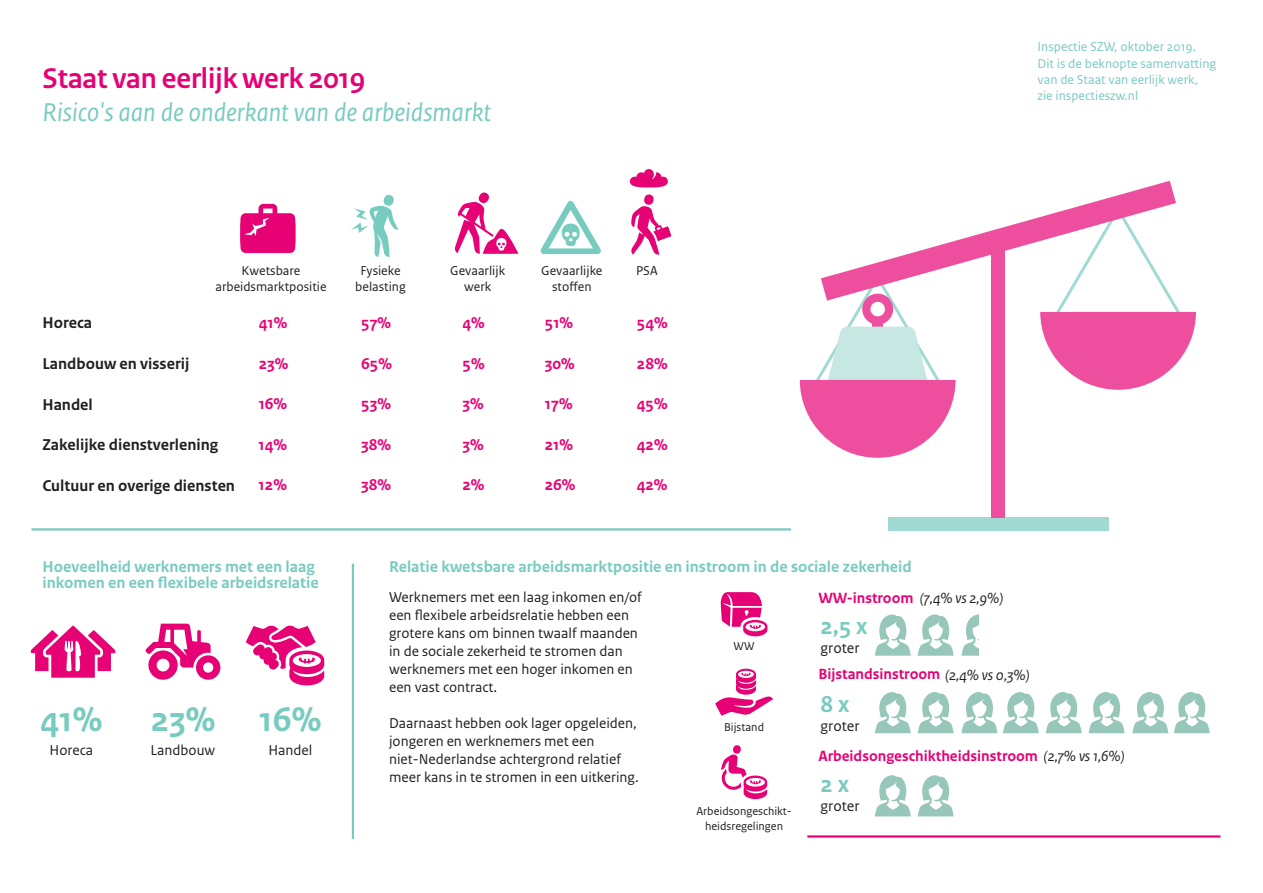
<style>
.page{position:relative;width:1263px;height:893px;background:#fff}
.page>*{position:absolute;margin:0;border:0;box-sizing:border-box;transform-origin:0 0}
.t1{font:700 36px "Rijksoverheid Sans Text";color:#78cbbf}
.t2{font:700 30px "Rijksoverheid Sans Heading";color:#e60275}
.t3{font:italic 27px "Rijksoverheid Sans Text";color:#78cbbf}
.t4{font:700 24.15px "Rijksoverheid Sans Text";color:#78cbbf}
.t5{font:700 16.5px/16.5px "Rijksoverheid Sans Text";color:#78cbbf}
.t6{font:700 16.5px "Rijksoverheid Sans Text";color:#231f20}
.t7{font:700 16.5px "Rijksoverheid Sans Text";color:#e60275}
.t8{font:700 15.6px "Rijksoverheid Sans Text";color:#e60275}
.t9{font:italic 15.6px "Rijksoverheid Sans Text";color:#231f20}
.t10{font:15.6px "Rijksoverheid Sans Text";color:#231f20}
.t11{font:15px/18px "Rijksoverheid Sans Text";color:#231f20}
.t12{font:13.5px/16.2px "Rijksoverheid Sans Text";color:#78cbbf}
.t13{font:13.5px/16.2px "Rijksoverheid Sans Text";color:#231f20;text-align:center}
.t14{font:12px/14.4px "Rijksoverheid Sans Text";color:#231f20;text-align:center}
.s1{font-weight:700;font-style:normal;color:#e60275}
.s2{font-weight:400;font-style:italic;color:#231f20}
</style>
<div class="page">
<hr style="left:31px;top:528px;width:760px;height:3px;background:#78cbbf">
<hr style="left:352px;top:564px;width:2px;height:275px;background:#78cbbf">
<svg style="left:31px;top:626px;width:84px;height:52px"></svg>
<svg style="left:145px;top:624px;width:75px;height:56px"></svg>
<svg style="left:240px;top:204px;width:56px;height:49px"></svg>
<svg style="left:351px;top:194px;width:47px;height:63px"></svg>
<svg style="left:540px;top:201px;width:61px;height:53px"></svg>
<svg style="left:454px;top:192px;width:64px;height:62px"></svg>
<svg style="left:918px;top:614px;width:36px;height:42px"></svg>
<svg style="left:875px;top:614px;width:36px;height:42px"></svg>
<svg style="left:961px;top:614px;width:18px;height:42px"></svg>
<div style="left:888px;top:518px;width:220px;height:13px;background:#a0dad2"></div>
<div style="left:992px;top:244px;width:13px;height:274px;background:#ed4e9e"></div>
<svg style="left:800px;top:181px;width:396px;height:277px"></svg>
<hr style="left:807px;top:835px;width:413px;height:3px;background:#e60275">
<svg style="left:875px;top:692px;width:36px;height:41px"></svg>
<svg style="left:1003px;top:692px;width:36px;height:41px"></svg>
<svg style="left:961px;top:692px;width:36px;height:41px"></svg>
<svg style="left:631px;top:194px;width:40px;height:61px"></svg>
<svg style="left:630px;top:169px;width:38px;height:19px"></svg>
<svg style="left:246px;top:625px;width:78px;height:60px"></svg>
<svg style="left:918px;top:692px;width:36px;height:41px"></svg>
<svg style="left:1089px;top:692px;width:36px;height:41px"></svg>
<svg style="left:1046px;top:692px;width:36px;height:41px"></svg>
<svg style="left:1174px;top:692px;width:36px;height:41px"></svg>
<svg style="left:1132px;top:692px;width:36px;height:41px"></svg>
<svg style="left:918px;top:775px;width:36px;height:41px"></svg>
<svg style="left:875px;top:775px;width:36px;height:41px"></svg>
<div style="left:733px;top:745px;width:8px;height:9px;background:#e60275;border-radius:4px"></div>
<svg style="left:721px;top:754px;width:46px;height:45px"></svg>
<svg style="left:715px;top:669px;width:58px;height:47px"></svg>
<svg style="left:721px;top:592px;width:46px;height:44px"></svg>
<h2 class="t2" style="left:43px;top:61px;width:324px">Staat van eerlijk werk 2019</h2>
<h3 class="t3" style="left:43px;top:97px;width:450px">Risico's aan de onderkant van de arbeidsmarkt</h3>
<p class="t13" style="left:215px;top:263px;width:113px">Kwetsbare arbeidsmarktpositie</p>
<p class="t13" style="left:355px;top:263px;width:52px">Fysieke belasting</p>
<p class="t13" style="left:450px;top:263px;width:56px">Gevaarlijk werk</p>
<p class="t13" style="left:541px;top:263px;width:63px">Gevaarlijke stoffen</p>
<p class="t13" style="left:636px;top:263px;width:23px">PSA</p>
<p class="t7" style="left:259px;top:314px;width:30px">41%</p>
<p class="t7" style="left:361px;top:314px;width:31px">57%</p>
<p class="t7" style="left:463px;top:314px;width:24px">4%</p>
<p class="t7" style="left:545px;top:314px;width:30px">51%</p>
<p class="t7" style="left:637px;top:314px;width:32px">54%</p>
<p class="t7" style="left:259px;top:354px;width:31px">23%</p>
<p class="t7" style="left:361px;top:354px;width:32px">65%</p>
<p class="t7" style="left:463px;top:354px;width:24px">5%</p>
<p class="t7" style="left:545px;top:354px;width:31px">30%</p>
<p class="t7" style="left:637px;top:354px;width:32px">28%</p>
<p class="t7" style="left:259px;top:395px;width:30px">16%</p>
<p class="t7" style="left:361px;top:395px;width:31px">53%</p>
<p class="t7" style="left:462px;top:395px;width:23px">3%</p>
<p class="t7" style="left:545px;top:395px;width:29px">17%</p>
<p class="t7" style="left:637px;top:395px;width:32px">45%</p>
<p class="t7" style="left:259px;top:435px;width:30px">14%</p>
<p class="t7" style="left:361px;top:435px;width:31px">38%</p>
<p class="t7" style="left:462px;top:435px;width:23px">3%</p>
<p class="t7" style="left:545px;top:435px;width:30px">21%</p>
<p class="t7" style="left:637px;top:435px;width:32px">42%</p>
<p class="t7" style="left:259px;top:476px;width:30px">12%</p>
<p class="t7" style="left:361px;top:476px;width:31px">38%</p>
<p class="t7" style="left:462px;top:476px;width:23px">2%</p>
<p class="t7" style="left:545px;top:476px;width:32px">26%</p>
<p class="t7" style="left:637px;top:476px;width:32px">42%</p>
<p class="t6" style="left:42px;top:314px;width:51px">Horeca</p>
<p class="t6" style="left:42px;top:354px;width:148px">Landbouw en visserij</p>
<p class="t6" style="left:42px;top:395px;width:52px">Handel</p>
<p class="t6" style="left:42px;top:436px;width:177px">Zakelijke dienstverlening</p>
<p class="t6" style="left:42px;top:476px;width:194px">Cultuur en overige diensten</p>
<p class="t12" style="left:1037px;top:39px;width:180px">Inspectie SZW, oktober 2019.<br>Dit is de beknopte samenvatting van de Staat van eerlijk werk, zie inspectieszw.nl</p>
<p class="t5" style="left:43px;top:558px;width:278px">Hoeveelheid werknemers met een laag inkomen en een flexibele arbeidsrelatie</p>
<h1 class="t1" style="left:40px;top:699px;width:64px">41%</h1>
<p class="t11" style="left:50px;top:741px;width:45px">Horeca</p>
<h1 class="t1" style="left:151px;top:699px;width:66px">23%</h1>
<p class="t11" style="left:151px;top:741px;width:66px">Landbouw</p>
<h1 class="t1" style="left:259px;top:699px;width:64px">16%</h1>
<p class="t11" style="left:268px;top:741px;width:45px">Handel</p>
<p class="t5" style="left:389px;top:558px;width:524px">Relatie kwetsbare arbeidsmarktpositie en instroom in de sociale zekerheid</p>
<p class="t11" style="left:389px;top:589px;width:254px">Werknemers met een laag inkomen en/of een flexibele arbeidsrelatie hebben een grotere kans om binnen twaalf maanden in de sociale zekerheid te stromen dan werknemers met een hoger inkomen en een vast contract.</p>
<p class="t11" style="left:389px;top:715px;width:251px">Daarnaast hebben ook lager opgeleiden, jongeren en werknemers met een niet-Nederlandse achtergrond relatief meer kans in te stromen in een uitkering.</p>
<p class="t9" style="left:818px;top:589px;width:187px"><span class="s1">WW-instroom</span> (7,4% vs 2,9%)</p>
<h3 class="t4" style="left:820px;top:612px;width:49px">2,5 x</h3>
<p class="t10" style="left:820px;top:639px;width:41px">groter</p>
<p class="t14" style="left:734px;top:639px;width:22px">WW</p>
<p class="t8" style="left:818px;top:665px;width:213px">Bijstandsinstroom <span class="s2">(2,4% vs 0,3%)</span></p>
<h3 class="t4" style="left:820px;top:690px;width:30px">8 x</h3>
<p class="t10" style="left:820px;top:716px;width:41px">groter</p>
<p class="t14" style="left:724px;top:720px;width:42px">Bijstand</p>
<p class="t8" style="left:818px;top:747px;width:308px">Arbeidsongeschiktheidsinstroom <span class="s2">(2,7% vs 1,6%)</span></p>
<h3 class="t4" style="left:820px;top:770px;width:30px">2 x</h3>
<p class="t10" style="left:820px;top:797px;width:41px">groter</p>
<p class="t14" style="left:696px;top:804px;width:97px">Arbeidsongeschikt&shy;heidsregelingen</p>
</div>
